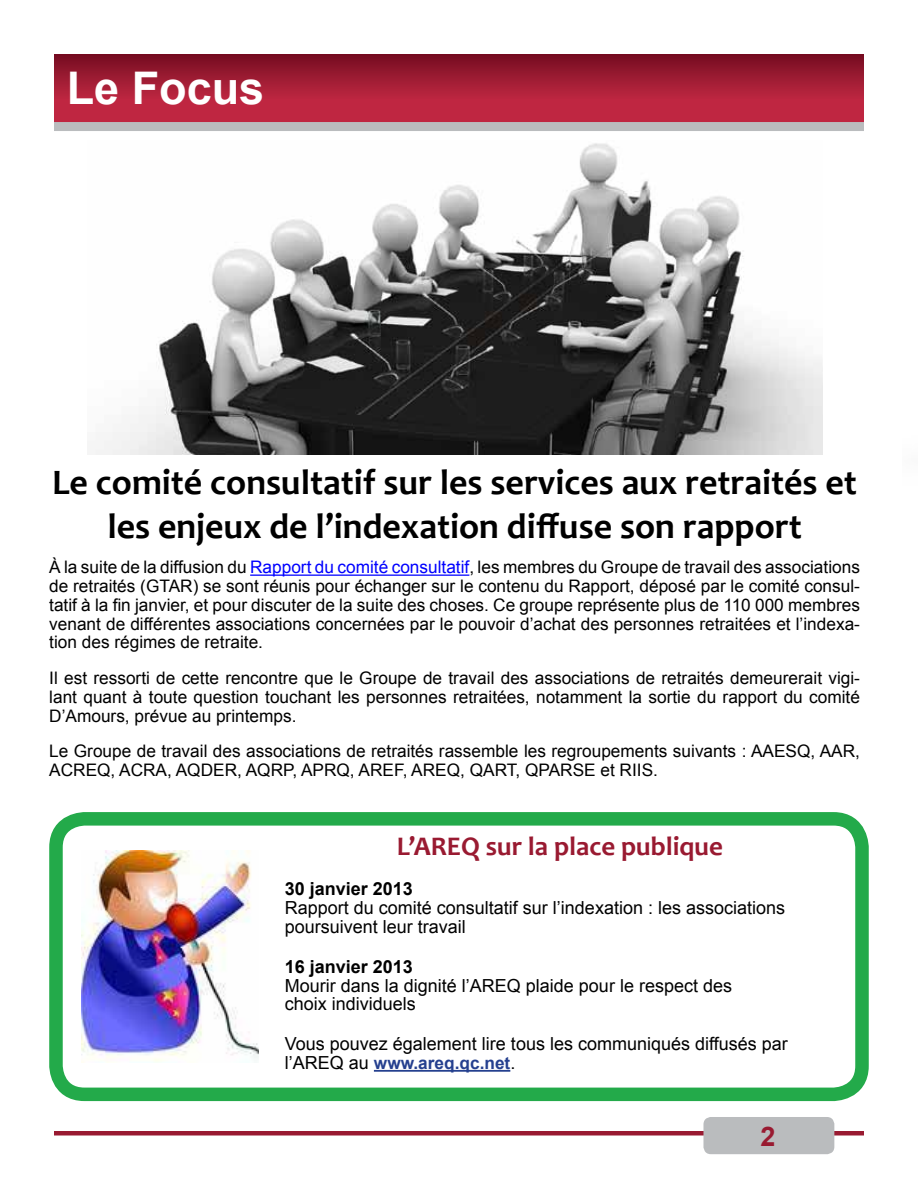
<style>
.page{position:relative;width:918px;height:1188px;background:#fff}
.page>*{position:absolute;margin:0;border:0;box-sizing:border-box;transform-origin:0 0}
.t1{font:700 45px "Arial";color:#fff}
.t2{font:700 36px/43.2px "Candara";color:#000;text-align:center}
.t3{font:700 27px "Candara";color:#991a31}
.t4{font:700 27px "Arial";color:#991a31}
.t5{font:18px/18.8px "Arial";color:#000}
.t6{font:700 18px "Arial";color:#000}
.t7{font:17.25px/18.8px "Arial";color:#000;text-align:justify}
.t8{font:700 17.25px "Arial";color:#25408f}
.s1{color:#00f}
.s2{font-weight:400;font-size:18px;color:#000}
</style>
<div class="page">
<div style="left:54px;top:1131px;width:810px;height:5px;background:#991a31"></div>
<div style="left:703px;top:1117px;width:131px;height:37px;background:#babcbe;border-radius:7px"></div>
<svg style="left:54px;top:54px;width:810px;height:68px;background:#a51d36"></svg>
<div style="left:54px;top:122px;width:810px;height:9px;background:#babcbe"></div>
<div style="left:49px;top:812px;width:820px;height:289px;border:14px solid #23aa4a;border-radius:29px"></div>
<img style="left:82px;top:851px;width:177px;height:211px">
<hr style="left:250px;top:575px;width:219px;height:1px;background:#00f">
<hr style="left:374px;top:1070px;width:136px;height:2px;background:#25408f">
<img style="left:95px;top:143px;width:727px;height:312px">
<h1 class="t1" style="left:67px;top:59px;width:199px">Le Focus</h1>
<h2 class="t2" style="left:52px;top:461px;width:806px">Le comité consultatif sur les services aux retraités et les enjeux de l’indexation diffuse son rapport</h2>
<p class="t7" style="left:49px;top:558px;width:812px">À la suite de la diffusion du <span class="s1">Rapport du comité consultatif</span>, les membres du Groupe de travail des associations de retraités (GTAR) se sont réunis pour échanger sur le contenu du Rapport, déposé par le comité consul&shy;tatif à la fin janvier, et pour discuter de la suite des choses. Ce groupe représente plus de 110 000 membres venant de différentes associations concernées par le pouvoir d’achat des personnes retraitées et l’indexa&shy;tion des régimes de retraite.</p>
<p class="t7" style="left:49px;top:669px;width:812px">Il est ressorti de cette rencontre que le Groupe de travail des associations de retraités demeurerait vigi&shy;lant quant à toute question touchant les personnes retraitées, notamment la sortie du rapport du comité D’Amours, prévue au printemps.</p>
<p class="t7" style="left:49px;top:742px;width:812px">Le Groupe de travail des associations de retraités rassemble les regroupements suivants : AAESQ, AAR,<br>ACREQ, ACRA, AQDER, AQRP, APRQ, AREF, AREQ, QART, QPARSE et RIIS.</p>
<h3 class="t3" style="left:397px;top:830px;width:328px">L’AREQ sur la place publique</h3>
<p class="t6" style="left:285px;top:877px;width:130px">30 janvier 2013</p>
<p class="t5" style="left:285px;top:898px;width:502px">Rapport du comité consultatif sur l’indexation : les associations poursuivent leur travail</p>
<p class="t6" style="left:285px;top:954px;width:130px">16 janvier 2013</p>
<p class="t5" style="left:285px;top:976px;width:449px">Mourir dans la dignité l’AREQ plaide pour le respect des choix individuels</p>
<p class="t5" style="left:285px;top:1035px;width:504px">Vous pouvez également lire tous les communiqués diffusés par</p>
<p class="t8" style="left:285px;top:1051px;width:232px"><span class="s2">l’AREQ au</span> www.areq.qc.net<span class="s2">.</span></p>
<h3 class="t4" style="left:760px;top:1119px;width:17px">2</h3>
</div>
